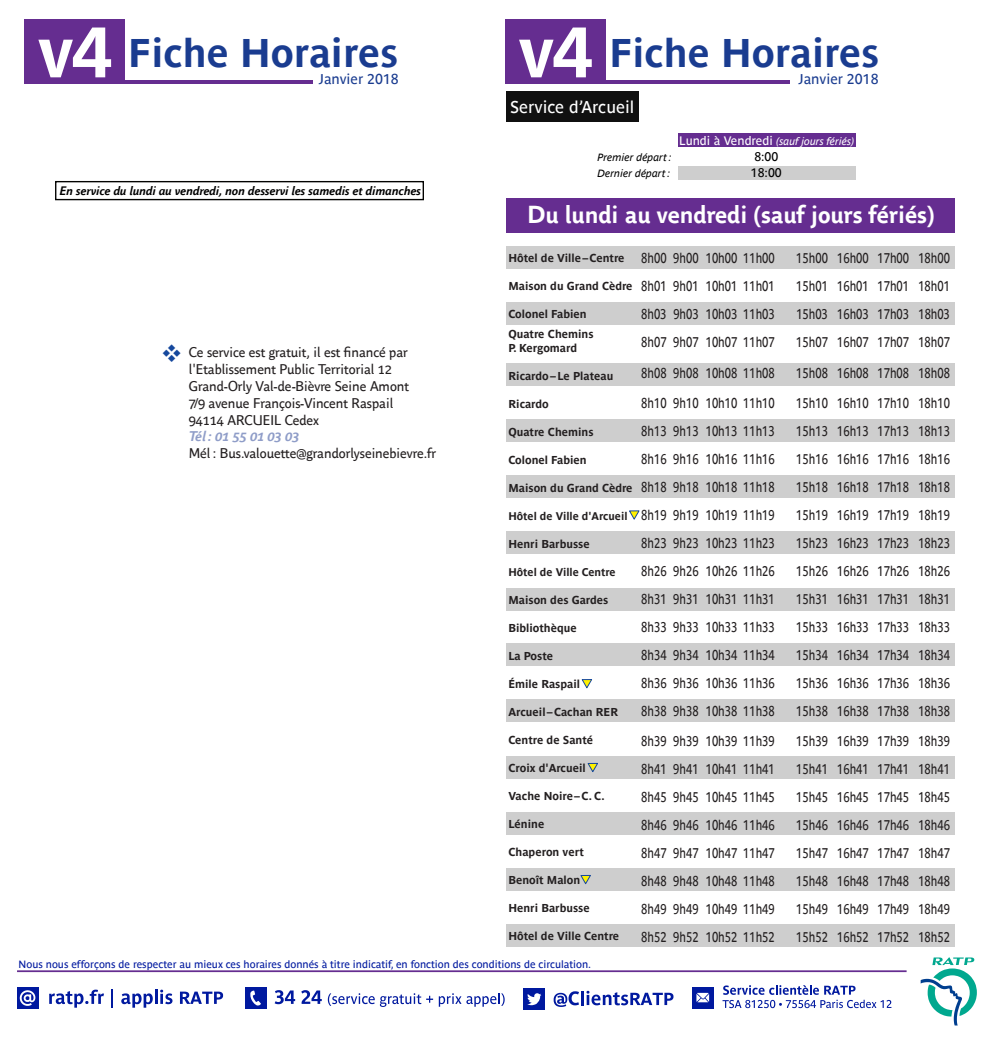
<style>
.page{position:relative;width:993px;height:1042px;background:#fff}
.page>*{position:absolute;margin:0;border:0;box-sizing:border-box;transform-origin:0 0}
.t1{font:700 70.52px "Parisine Ptf";color:#fff}
.t2{font:700 39.9px "Parisine TT";color:#1a3c90}
.t3{font:700 24.5px "Parisine Office";color:#fff}
.t4{font:16.97px "Parisine TT";color:#fff}
.t5{font:14.17px "Parisine TT";color:#1a3c90}
.t6{font:14px/28px "Parisine TT";color:#231f20;text-align:justify;scale:.8 1}
.t7{font:14px/16.8px "Parisine Office";color:#231f20}
.t8{font:italic 700 14px "Parisine Office";color:#8f9dc8}
.t9{font:italic 700 12.25px "Parisine Office";color:#000}
.t10{font:12.25px/15.9px "Parisine TT";color:#000}
.t11{font:700 11.38px/19.2px "Parisine Ptf";color:#231f20}
.t12{font:700 11.03px "Parisine Ptf";color:#231f20}
.t13{font:10.5px "Parisine TT";color:#00199f}
.t14{font:italic 10.5px "Parisine TT";color:#fff}
.t15{font:italic 10.5px/15.4px "Parisine TT";color:#000}
.s1{font-family:"Parisine Ptf";font-size:70.52px;color:#fff}
.s2{font-style:normal;font-size:12.25px}
</style>
<div class="page">
<svg style="left:920px;top:957px;width:56px;height:68px"></svg>
<hr style="left:25px;top:80px;width:287px;height:4px;background:#652d90">
<hr style="left:505px;top:80px;width:284px;height:4px;background:#652d90">
<div style="left:25px;top:20px;width:100px;height:64px;background:#652d90"></div>
<div style="left:505px;top:20px;width:100px;height:64px;background:#652d90"></div>
<svg style="left:49px;top:989px;width:55px;height:18px"></svg>
<svg style="left:111px;top:989px;width:2px;height:19px"></svg>
<svg style="left:121px;top:989px;width:51px;height:18px"></svg>
<svg style="left:180px;top:991px;width:43px;height:13px"></svg>
<svg style="left:274px;top:990px;width:21px;height:14px"></svg>
<svg style="left:301px;top:990px;width:20px;height:14px"></svg>
<svg style="left:328px;top:993px;width:46px;height:13px"></svg>
<svg style="left:380px;top:993px;width:124px;height:14px"></svg>
<svg style="left:722px;top:985px;width:169px;height:23px"></svg>
<div style="left:17px;top:987px;width:21px;height:21px;background:#00199f"></div>
<svg style="left:20px;top:990px;width:15px;height:16px"></svg>
<div style="left:245px;top:987px;width:21px;height:21px;background:#00199f"></div>
<svg style="left:250px;top:990px;width:11px;height:16px"></svg>
<div style="left:692px;top:987px;width:21px;height:21px;background:#00199f"></div>
<svg style="left:696px;top:993px;width:13px;height:9px"></svg>
<div style="left:523px;top:988px;width:21px;height:22px;background:#00199f"></div>
<svg style="left:527px;top:993px;width:14px;height:12px"></svg>
<svg style="left:553px;top:991px;width:120px;height:16px"></svg>
<hr style="left:17px;top:970px;width:889px;height:2px;background:#652d90">
<div style="left:678px;top:133px;width:177px;height:14px;background:#652d90"></div>
<div style="left:678px;top:166px;width:177px;height:13px;background:#cecece"></div>
<div style="left:506px;top:92px;width:132px;height:30px;background:#101010"></div>
<div style="left:55px;top:181px;width:369px;height:19px;background:#fff;border:1px solid #020200"></div>
<div style="left:506px;top:198px;width:448px;height:35px;background:#652d90"></div>
<div style="left:506px;top:247px;width:448px;height:22px;background:#cecece"></div>
<div style="left:506px;top:303px;width:448px;height:22px;background:#cecece"></div>
<div style="left:506px;top:363px;width:448px;height:22px;background:#cecece"></div>
<div style="left:506px;top:419px;width:448px;height:23px;background:#cecece"></div>
<div style="left:506px;top:475px;width:448px;height:23px;background:#cecece"></div>
<div style="left:506px;top:531px;width:448px;height:23px;background:#cecece"></div>
<div style="left:506px;top:588px;width:448px;height:23px;background:#cecece"></div>
<div style="left:506px;top:643px;width:448px;height:23px;background:#cecece"></div>
<div style="left:506px;top:699px;width:448px;height:23px;background:#cecece"></div>
<div style="left:506px;top:756px;width:448px;height:23px;background:#cecece"></div>
<div style="left:506px;top:812px;width:448px;height:23px;background:#cecece"></div>
<div style="left:506px;top:868px;width:448px;height:23px;background:#cecece"></div>
<div style="left:506px;top:924px;width:448px;height:22px;background:#cecece"></div>
<svg style="left:581px;top:679px;width:11px;height:10px"></svg>
<svg style="left:629px;top:510px;width:11px;height:10px"></svg>
<svg style="left:587px;top:762px;width:11px;height:10px"></svg>
<svg style="left:580px;top:875px;width:11px;height:10px"></svg>
<h1 class="t1" style="left:38px;top:0;width:75px">v4</h1>
<h2 class="t2" style="left:518px;top:30px;width:362px"><span class="s1">v4</span> Fiche Horaires</h2>
<h2 class="t2" style="left:128px;top:30px;width:271px">Fiche Horaires</h2>
<p class="t5" style="left:319px;top:71px;width:81px">Janvier 2018</p>
<p class="t5" style="left:798px;top:71px;width:81px">Janvier 2018</p>
<p class="t4" style="left:510px;top:97px;width:126px">Service d’Arcueil</p>
<p class="t14" style="left:679px;top:135px;width:176px"><span class="s2">Lundi à Vendredi</span> (sauf jours fériés)</p>
<p class="t9" style="left:60px;top:182px;width:363px">En service du lundi au vendredi, non desservi les samedis et dimanches</p>
<p class="t7" style="left:189px;top:343px;width:222px">Ce service est gratuit, il est financé par l'Etablissement Public Territorial 12<br>Grand-Orly Val-de-Bièvre Seine Amont 7/9 avenue François-Vincent Raspail 94114 ARCUEIL Cedex</p>
<p class="t8" style="left:189px;top:426px;width:112px">Tél : 01 55 01 03 03</p>
<p class="t7" style="left:189px;top:444px;width:249px">Mél : Bus.valouette@grandorlyseinebievre.fr</p>
<p class="t15" style="left:597px;top:150px;width:76px">Premier départ :<br>Dernier départ :</p>
<p class="t10" style="left:750px;top:149px;width:32px">8:00<br>18:00</p>
<h3 class="t3" style="left:527px;top:197px;width:408px">Du lundi au vendredi (sauf jours fériés)</h3>
<p class="t11" style="left:508px;top:248px;width:118px">Hôtel de Ville–Centre</p>
<p class="t11" style="left:508px;top:276px;width:126px">Maison du Grand Cèdre</p>
<p class="t11" style="left:508px;top:304px;width:87px">Colonel Fabien<br>Quatre Chemins</p>
<p class="t11" style="left:508px;top:337px;width:70px">P. Kergomard</p>
<p class="t11" style="left:508px;top:365px;width:106px">Ricardo–Le Plateau</p>
<p class="t11" style="left:508px;top:393px;width:42px">Ricardo</p>
<p class="t11" style="left:508px;top:421px;width:87px">Quatre Chemins</p>
<p class="t11" style="left:508px;top:449px;width:80px">Colonel Fabien</p>
<p class="t11" style="left:508px;top:477px;width:126px">Maison du Grand Cèdre</p>
<p class="t12" style="left:508px;top:507px;width:120px">Hôtel de Ville d'Arcueil</p>
<p class="t11" style="left:508px;top:533px;width:83px">Henri Barbusse</p>
<p class="t12" style="left:508px;top:563px;width:109px">Hôtel de Ville Centre</p>
<p class="t11" style="left:508px;top:589px;width:101px">Maison des Gardes</p>
<p class="t11" style="left:508px;top:617px;width:70px">Bibliothèque</p>
<p class="t11" style="left:508px;top:645px;width:46px">La Poste</p>
<p class="t11" style="left:508px;top:673px;width:73px">Émile Raspail</p>
<p class="t11" style="left:508px;top:701px;width:111px">Arcueil–Cachan RER</p>
<p class="t11" style="left:508px;top:729px;width:86px">Centre de Santé</p>
<p class="t11" style="left:508px;top:757px;width:79px">Croix d'Arcueil</p>
<p class="t11" style="left:508px;top:785px;width:98px">Vache Noire–C. C.</p>
<p class="t11" style="left:508px;top:813px;width:37px">Lénine</p>
<p class="t11" style="left:508px;top:841px;width:77px">Chaperon vert</p>
<p class="t11" style="left:508px;top:869px;width:73px">Benoît Malon</p>
<p class="t11" style="left:508px;top:897px;width:83px">Henri Barbusse</p>
<p class="t11" style="left:508px;top:925px;width:112px">Hôtel de Ville Centre</p>
<p class="t6" style="left:641px;top:244px;width:33px">8h00<br>8h01<br>8h03<br>8h07</p>
<p class="t6" style="left:641px;top:358px;width:33px;line-height:29.8px">8h08<br>8h10</p>
<p class="t6" style="left:641px;top:417px;width:33px">8h13<br>8h16<br>8h18<br>8h19<br>8h23<br>8h26<br>8h31<br>8h33<br>8h34<br>8h36<br>8h38</p>
<p class="t6" style="left:641px;top:727px;width:33px">8h39<br>8h41<br>8h45<br>8h46<br>8h47<br>8h48<br>8h49<br>8h52</p>
<p class="t6" style="left:673px;top:244px;width:33px">9h00<br>9h01<br>9h03<br>9h07</p>
<p class="t6" style="left:673px;top:358px;width:33px;line-height:29.8px">9h08<br>9h10</p>
<p class="t6" style="left:673px;top:417px;width:33px">9h13<br>9h16<br>9h18<br>9h19<br>9h23<br>9h26<br>9h31<br>9h33<br>9h34<br>9h36<br>9h38</p>
<p class="t6" style="left:673px;top:727px;width:33px">9h39<br>9h41<br>9h45<br>9h46<br>9h47<br>9h48<br>9h49<br>9h52</p>
<p class="t6" style="left:705px;top:244px;width:88px">10h00 11h00<br>10h01 11h01<br>10h03 11h03<br>10h07 11h07</p>
<p class="t6" style="left:705px;top:358px;width:88px;line-height:29.8px">10h08 11h08<br>10h10 11h10</p>
<p class="t6" style="left:705px;top:417px;width:88px">10h13 11h13<br>10h16 11h16<br>10h18 11h18<br>10h19 11h19<br>10h23 11h23<br>10h26 11h26<br>10h31 11h31<br>10h33 11h33<br>10h34 11h34<br>10h36 11h36<br>10h38 11h38</p>
<p class="t6" style="left:705px;top:727px;width:88px">10h39 11h39<br>10h41 11h41<br>10h45 11h45<br>10h46 11h46<br>10h47 11h47<br>10h48 11h48<br>10h49 11h49<br>10h52 11h52</p>
<p class="t6" style="left:796px;top:244px;width:41px">15h00<br>15h01<br>15h03<br>15h07</p>
<p class="t6" style="left:796px;top:358px;width:41px;line-height:29.8px">15h08<br>15h10</p>
<p class="t6" style="left:796px;top:417px;width:41px">15h13<br>15h16<br>15h18<br>15h19<br>15h23<br>15h26<br>15h31<br>15h33<br>15h34<br>15h36<br>15h38</p>
<p class="t6" style="left:796px;top:727px;width:41px">15h39<br>15h41<br>15h45<br>15h46<br>15h47<br>15h48<br>15h49<br>15h52</p>
<p class="t6" style="left:836px;top:244px;width:41px">16h00<br>16h01<br>16h03<br>16h07</p>
<p class="t6" style="left:836px;top:358px;width:41px;line-height:29.8px">16h08<br>16h10</p>
<p class="t6" style="left:836px;top:417px;width:41px">16h13<br>16h16<br>16h18<br>16h19<br>16h23<br>16h26<br>16h31<br>16h33<br>16h34<br>16h36<br>16h38</p>
<p class="t6" style="left:836px;top:727px;width:41px">16h39<br>16h41<br>16h45<br>16h46<br>16h47<br>16h48<br>16h49<br>16h52</p>
<p class="t6" style="left:877px;top:244px;width:41px">17h00<br>17h01<br>17h03<br>17h07</p>
<p class="t6" style="left:877px;top:358px;width:41px;line-height:29.8px">17h08<br>17h10</p>
<p class="t6" style="left:877px;top:417px;width:41px">17h13<br>17h16<br>17h18<br>17h19<br>17h23<br>17h26<br>17h31<br>17h33<br>17h34<br>17h36<br>17h38</p>
<p class="t6" style="left:877px;top:727px;width:41px">17h39<br>17h41<br>17h45<br>17h46<br>17h47<br>17h48<br>17h49<br>17h52</p>
<p class="t6" style="left:918px;top:244px;width:41px">18h00<br>18h01<br>18h03<br>18h07</p>
<p class="t6" style="left:918px;top:358px;width:41px;line-height:29.8px">18h08<br>18h10</p>
<p class="t6" style="left:918px;top:417px;width:41px">18h13<br>18h16<br>18h18<br>18h19<br>18h23<br>18h26<br>18h31<br>18h33<br>18h34<br>18h36<br>18h38</p>
<p class="t6" style="left:918px;top:727px;width:41px">18h39<br>18h41<br>18h45<br>18h46<br>18h47<br>18h48<br>18h49<br>18h52</p>
<p class="t13" style="left:19px;top:958px;width:574px">Nous nous efforçons de respecter au mieux ces horaires donnés à titre indicatif, en fonction des conditions de circulation.</p>
</div>
